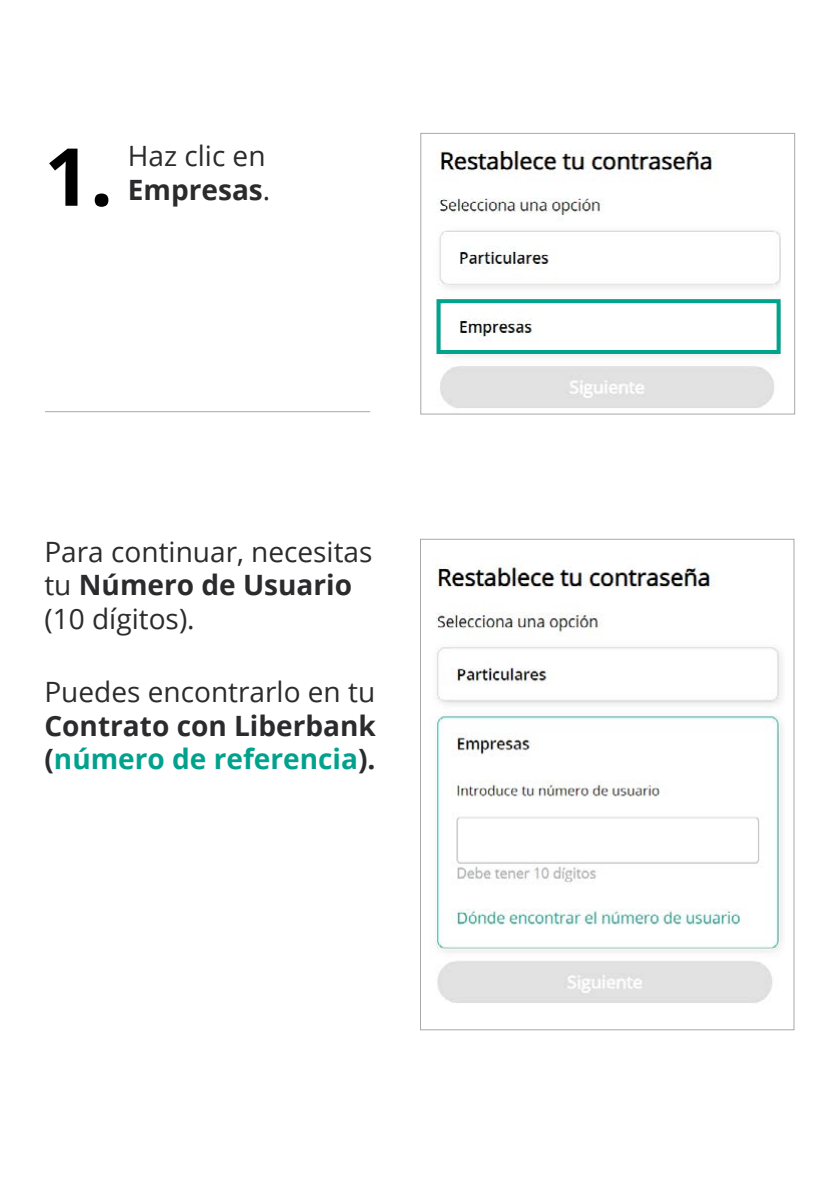
<style>
.page{position:relative;width:840px;height:1191px;background:#fff}
.page>*{position:absolute;margin:0;border:0;box-sizing:border-box;transform-origin:0 0}
.t1{font:700 80px "Open Sans";color:#000}
.t2{font:28px/33.6px "Open Sans";color:#2b2b2d}
.t3{font:700 28px/33.6px "Open Sans";color:#2b2b2d}
.s1{font-weight:700}
.s2{color:#00a28d}
</style>
<div class="page">
<img style="left:435px;top:564px;width:348px;height:439px">
<hr style="left:45px;top:411px;width:325px;height:1px;background:#a8a8a8">
<img style="left:430px;top:150px;width:350px;height:265px">
<div style="left:420px;top:133px;width:374px;height:281px;border:1px solid #a8a8a8"></div>
<div style="left:436px;top:299px;width:344px;height:55px;border:4px solid #00a38c"></div>
<h1 class="t1" style="left:44px;top:120px;width:70px">1.</h1>
<p class="t2" style="left:128px;top:138px;width:144px">Haz clic en<br><span class="s1">Empresas</span>.</p>
<p class="t2" style="left:44px;top:534px;width:329px">Para continuar, necesitas tu <span class="s1">Número de Usuario </span>(10 dígitos).</p>
<p class="t2" style="left:44px;top:674px;width:332px">Puedes encontrarlo en tu</p>
<p class="t3" style="left:44px;top:708px;width:333px">Contrato con Liberbank (<span class="s2">número de referencia</span>).</p>
</div>
